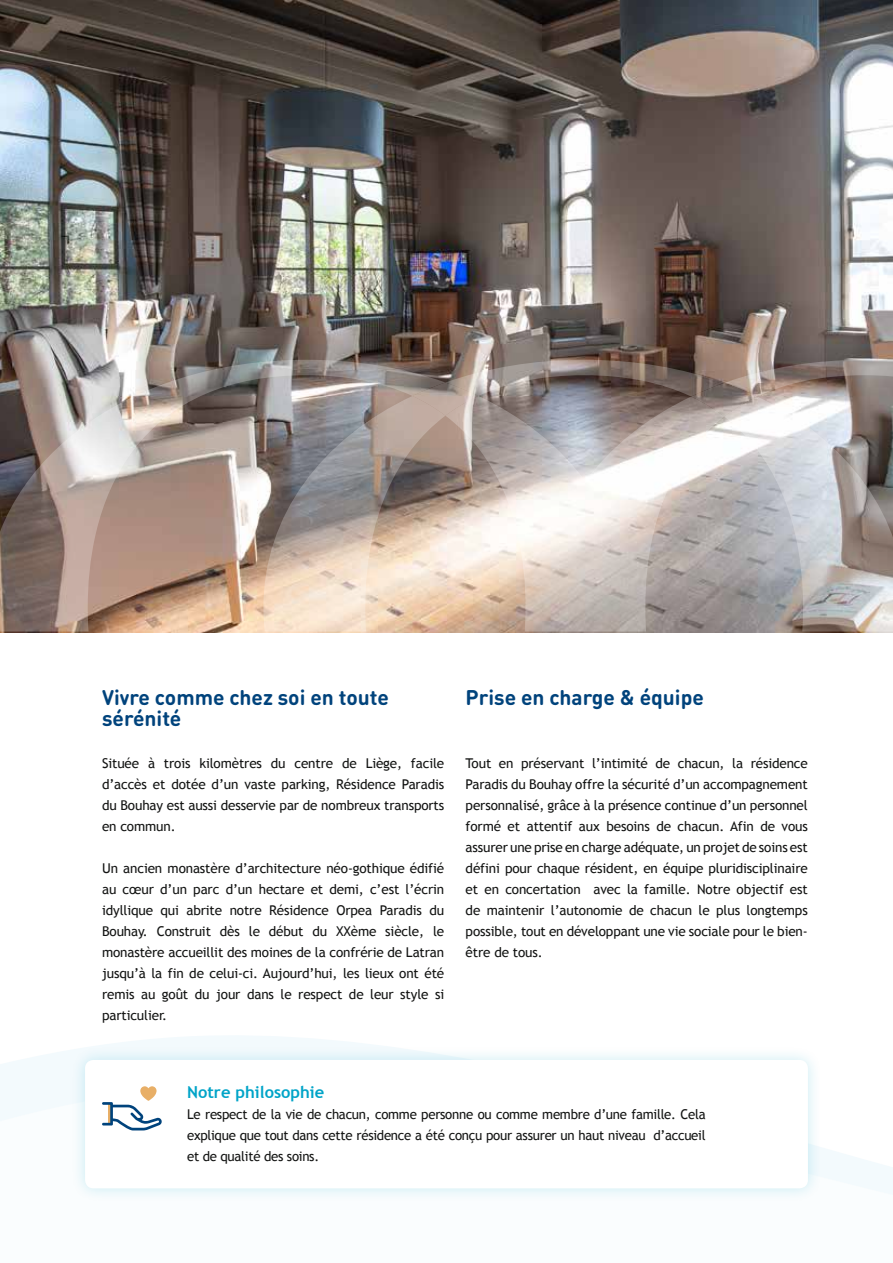
<style>
.page{position:relative;width:893px;height:1263px;background:#fff}
.page>*{position:absolute;margin:0;border:0;box-sizing:border-box;transform-origin:0 0}
.t1{font:700 21px/21px "DIN Round Pro";color:#00437c}
.t2{font:700 16.5px "Trebuchet MS";color:#00a4c8}
.t3{font:13.5px/21px "Trebuchet MS";letter-spacing:-.01em;color:#131413;text-align:justify}
</style>
<div class="page">
<svg style="left:0;top:1036px;width:893px;height:159px"></svg>
<div style="left:71px;top:1045px;width:751px;height:158px;background:#00a4c8;opacity:.2"></div>
<div style="left:85px;top:1060px;width:723px;height:128px;background:#fff;border-radius:9px"></div>
<img style="left:0;top:0;width:893px;height:633px">
<svg style="left:102px;top:1086px;width:60px;height:44px"></svg>
<img style="left:0;top:360px;width:263px;height:271px">
<svg style="left:263px;top:360px;width:630px;height:271px"></svg>
<h1 class="t1" style="left:102px;top:686px;width:288px">Vivre comme chez soi en toute sérénité</h1>
<p class="t3" style="left:102px;top:753px;width:344px">Située à trois kilomètres du centre de Liège, facile d’accès et dotée d’un vaste parking, Résidence Paradis du Bouhay est aussi desservie par de nombreux transports en commun.</p>
<p class="t3" style="left:102px;top:858px;width:344px">Un ancien monastère d’architecture néo-gothique édifié au cœur d’un parc d’un hectare et demi, c’est l’écrin idyllique qui abrite notre Résidence Orpea Paradis du Bouhay. Construit dès le début du XXème siècle, le monastère accueillit des moines de la confrérie de Latran jusqu’à la fin de celui-ci. Aujourd’hui, les lieux ont été remis au goût du jour dans le respect de leur style si particulier.</p>
<h1 class="t1" style="left:466px;top:686px;width:240px">Prise en charge &amp; équipe</h1>
<p class="t3" style="left:466px;top:753px;width:344px">Tout en préservant l’intimité de chacun, la résidence Paradis du Bouhay offre la sécurité d’un accompagnement personnalisé, grâce à la présence continue d’un personnel formé et attentif aux besoins de chacun. Afin de vous assurer une prise en charge adéquate, un projet de soins est défini pour chaque résident, en équipe pluridisciplinaire et en concertation avec la famille. Notre objectif est de maintenir l’autonomie de chacun le plus longtemps possible, tout en développant une vie sociale pour le bien&shy;être de tous.</p>
<p class="t2" style="left:187px;top:1082px;width:139px">Notre philosophie</p>
<p class="t3" style="left:187px;top:1104px;width:520px">Le respect de la vie de chacun, comme personne ou comme membre d’une famille. Cela explique que tout dans cette résidence a été conçu pour assurer un haut niveau d’accueil et de qualité des soins.</p>
</div>
